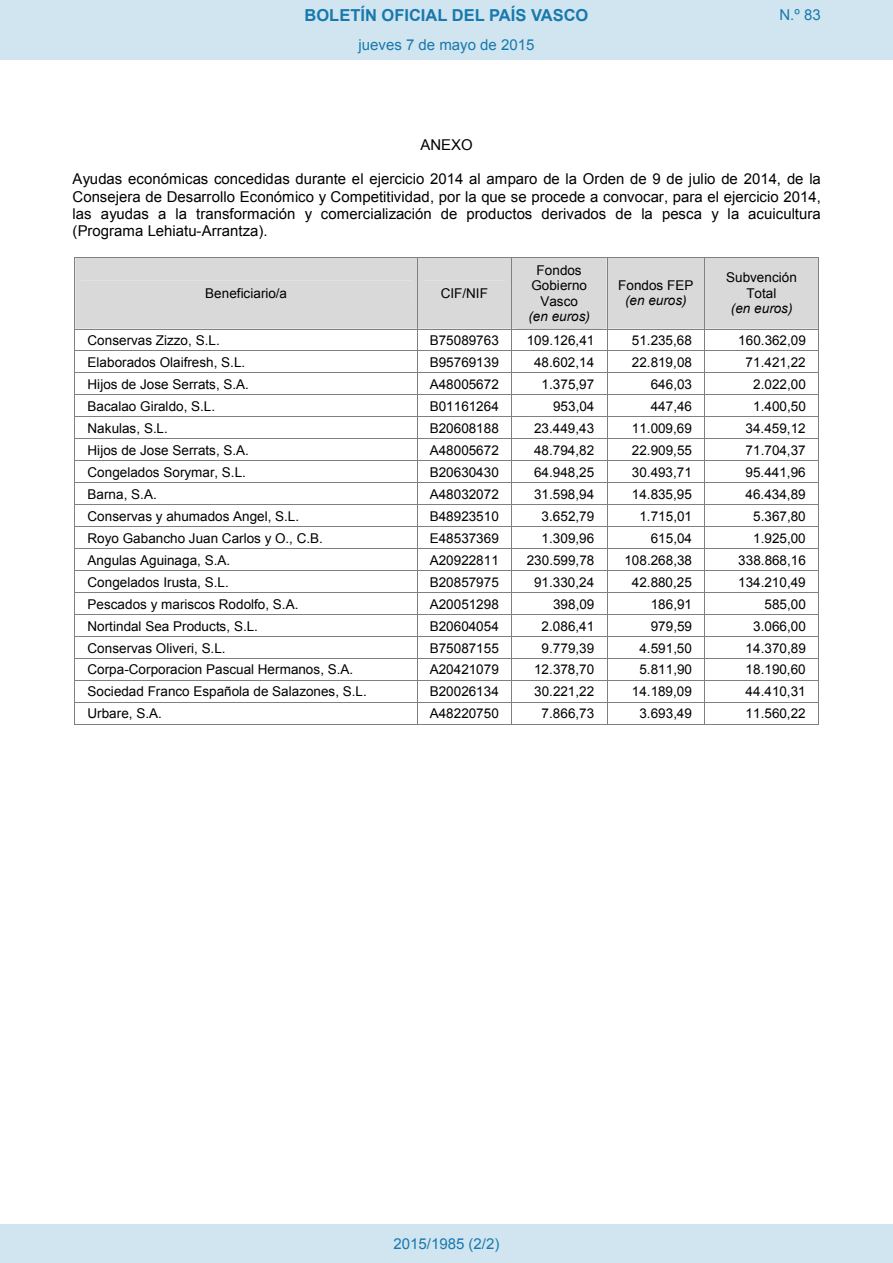
<style>
.page{position:relative;width:893px;height:1263px;background:#fff}
.page>*{position:absolute;margin:0;border:0;box-sizing:border-box;transform-origin:0 0}
.t1{font:700 16.5px "Arial";color:#1879ad}
.t2{font:15px/17.2px "Arial";color:#000;text-align:justify}
.Paginacion_Centro{font:15px "Arial";color:#1879ad}
.t3{font:13.5px/15.5px "Arial";letter-spacing:.005em;color:#000;text-align:center}
.s1{font-style:italic}
</style>
<div class="page">
<svg style="left:75px;top:257px;width:744px;height:468px"></svg>
<div style="left:0;top:0;width:893px;height:60px;background:#d0e5f0"></div>
<div style="left:0;top:1225px;width:893px;height:38px;background:#d0e5f0"></div>
<p class="t1" style="left:305px;top:4px;width:285px">BOLETÍN OFICIAL DEL PAÍS VASCO</p>
<p class="Paginacion_Centro" style="left:779px;top:5px;width:43px">N.º 83</p>
<p class="Paginacion_Centro" style="left:358px;top:35px;width:177px">jueves 7 de mayo de 2015</p>
<p class="t2" style="left:421px;top:136px;width:54px">ANEXO</p>
<p class="t2" style="left:73px;top:171px;width:750px">Ayudas económicas concedidas durante el ejercicio 2014 al amparo de la Orden de 9 de julio de 2014, de la Consejera de Desarrollo Económico y Competitividad, por la que se procede a convocar, para el ejercicio 2014, las ayudas a la transformación y comercialización de productos derivados de la pesca y la acuicultura (Programa Lehiatu-Arrantza).</p>
<p class="t3" style="left:205px;top:286px;width:83px">Beneficiario/a</p>
<p class="t3" style="left:441px;top:286px;width:49px">CIF/NIF</p>
<p class="t3" style="left:528px;top:262px;width:63px">Fondos<br>Gobierno<br>Vasco<br><span class="s1">(en euros)</span></p>
<p class="t3" style="left:618px;top:278px;width:77px">Fondos FEP <span class="s1">(en euros)</span></p>
<p class="t3" style="left:726px;top:270px;width:72px">Subvención<br>Total<br><span class="s1">(en euros)</span></p>
<p class="t3" style="left:88px;top:333px;width:134px">Conservas Zizzo, S.L.</p>
<p class="t3" style="left:430px;top:333px;width:71px">B75089763</p>
<p class="t3" style="left:527px;top:333px;width:69px">109.126,41</p>
<p class="t3" style="left:632px;top:333px;width:62px">51.235,68</p>
<p class="t3" style="left:738px;top:333px;width:69px">160.362,09</p>
<p class="t3" style="left:88px;top:354px;width:159px">Elaborados Olaifresh, S.L.</p>
<p class="t3" style="left:430px;top:354px;width:71px">B95769139</p>
<p class="t3" style="left:534px;top:354px;width:62px">48.602,14</p>
<p class="t3" style="left:632px;top:354px;width:62px">22.819,08</p>
<p class="t3" style="left:746px;top:354px;width:62px">71.421,22</p>
<p class="t3" style="left:88px;top:376px;width:163px">Hijos de Jose Serrats, S.A.</p>
<p class="t3" style="left:430px;top:376px;width:71px">A48005672</p>
<p class="t3" style="left:542px;top:376px;width:54px">1.375,97</p>
<p class="t3" style="left:651px;top:376px;width:43px">646,03</p>
<p class="t3" style="left:753px;top:376px;width:54px">2.022,00</p>
<p class="t3" style="left:88px;top:398px;width:129px">Bacalao Giraldo, S.L.</p>
<p class="t3" style="left:430px;top:398px;width:71px">B01161264</p>
<p class="t3" style="left:553px;top:398px;width:43px">953,04</p>
<p class="t3" style="left:651px;top:398px;width:43px">447,46</p>
<p class="t3" style="left:753px;top:398px;width:54px">1.400,50</p>
<p class="t3" style="left:88px;top:420px;width:82px">Nakulas, S.L.</p>
<p class="t3" style="left:430px;top:420px;width:71px">B20608188</p>
<p class="t3" style="left:534px;top:420px;width:62px">23.449,43</p>
<p class="t3" style="left:632px;top:420px;width:62px">11.009,69</p>
<p class="t3" style="left:745px;top:420px;width:62px">34.459,12</p>
<p class="t3" style="left:88px;top:442px;width:163px">Hijos de Jose Serrats, S.A.</p>
<p class="t3" style="left:430px;top:442px;width:71px">A48005672</p>
<p class="t3" style="left:534px;top:442px;width:62px">48.794,82</p>
<p class="t3" style="left:632px;top:442px;width:62px">22.909,55</p>
<p class="t3" style="left:746px;top:442px;width:62px">71.704,37</p>
<p class="t3" style="left:88px;top:464px;width:160px">Congelados Sorymar, S.L.</p>
<p class="t3" style="left:430px;top:464px;width:71px">B20630430</p>
<p class="t3" style="left:534px;top:464px;width:62px">64.948,25</p>
<p class="t3" style="left:632px;top:464px;width:62px">30.493,71</p>
<p class="t3" style="left:745px;top:464px;width:62px">95.441,96</p>
<p class="t3" style="left:88px;top:486px;width:71px">Barna, S.A.</p>
<p class="t3" style="left:430px;top:486px;width:71px">A48032072</p>
<p class="t3" style="left:534px;top:486px;width:62px">31.598,94</p>
<p class="t3" style="left:632px;top:486px;width:62px">14.835,95</p>
<p class="t3" style="left:745px;top:486px;width:62px">46.434,89</p>
<p class="t3" style="left:88px;top:508px;width:213px">Conservas y ahumados Angel, S.L.</p>
<p class="t3" style="left:430px;top:508px;width:71px">B48923510</p>
<p class="t3" style="left:542px;top:508px;width:54px">3.652,79</p>
<p class="t3" style="left:639px;top:508px;width:54px">1.715,01</p>
<p class="t3" style="left:753px;top:508px;width:54px">5.367,80</p>
<p class="t3" style="left:88px;top:530px;width:237px">Royo Gabancho Juan Carlos y O., C.B.</p>
<p class="t3" style="left:430px;top:530px;width:71px">E48537369</p>
<p class="t3" style="left:542px;top:530px;width:54px">1.309,96</p>
<p class="t3" style="left:651px;top:530px;width:43px">615,04</p>
<p class="t3" style="left:753px;top:530px;width:54px">1.925,00</p>
<p class="t3" style="left:88px;top:552px;width:144px">Angulas Aguinaga, S.A.</p>
<p class="t3" style="left:430px;top:552px;width:71px">A20922811</p>
<p class="t3" style="left:527px;top:552px;width:69px">230.599,78</p>
<p class="t3" style="left:624px;top:552px;width:69px">108.268,38</p>
<p class="t3" style="left:738px;top:552px;width:69px">338.868,16</p>
<p class="t3" style="left:88px;top:574px;width:143px">Congelados Irusta, S.L.</p>
<p class="t3" style="left:430px;top:574px;width:71px">B20857975</p>
<p class="t3" style="left:534px;top:574px;width:62px">91.330,24</p>
<p class="t3" style="left:632px;top:574px;width:62px">42.880,25</p>
<p class="t3" style="left:738px;top:574px;width:69px">134.210,49</p>
<p class="t3" style="left:88px;top:596px;width:212px">Pescados y mariscos Rodolfo, S.A.</p>
<p class="t3" style="left:430px;top:596px;width:71px">A20051298</p>
<p class="t3" style="left:553px;top:596px;width:43px">398,09</p>
<p class="t3" style="left:651px;top:596px;width:43px">186,91</p>
<p class="t3" style="left:764px;top:596px;width:43px">585,00</p>
<p class="t3" style="left:88px;top:618px;width:172px">Nortindal Sea Products, S.L.</p>
<p class="t3" style="left:430px;top:618px;width:71px">B20604054</p>
<p class="t3" style="left:542px;top:618px;width:54px">2.086,41</p>
<p class="t3" style="left:651px;top:618px;width:43px">979,59</p>
<p class="t3" style="left:753px;top:618px;width:54px">3.066,00</p>
<p class="t3" style="left:88px;top:640px;width:140px">Conservas Oliveri, S.L.</p>
<p class="t3" style="left:430px;top:640px;width:71px">B75087155</p>
<p class="t3" style="left:542px;top:640px;width:54px">9.779,39</p>
<p class="t3" style="left:639px;top:640px;width:54px">4.591,50</p>
<p class="t3" style="left:746px;top:640px;width:62px">14.370,89</p>
<p class="t3" style="left:88px;top:662px;width:267px">Corpa-Corporacion Pascual Hermanos, S.A.</p>
<p class="t3" style="left:430px;top:662px;width:71px">A20421079</p>
<p class="t3" style="left:534px;top:662px;width:62px">12.378,70</p>
<p class="t3" style="left:639px;top:662px;width:54px">5.811,90</p>
<p class="t3" style="left:746px;top:662px;width:62px">18.190,60</p>
<p class="t3" style="left:88px;top:684px;width:281px">Sociedad Franco Española de Salazones, S.L.</p>
<p class="t3" style="left:430px;top:684px;width:71px">B20026134</p>
<p class="t3" style="left:534px;top:684px;width:62px">30.221,22</p>
<p class="t3" style="left:632px;top:684px;width:62px">14.189,09</p>
<p class="t3" style="left:746px;top:684px;width:62px">44.410,31</p>
<p class="t3" style="left:88px;top:706px;width:76px">Urbare, S.A.</p>
<p class="t3" style="left:430px;top:706px;width:71px">A48220750</p>
<p class="t3" style="left:542px;top:706px;width:54px">7.866,73</p>
<p class="t3" style="left:639px;top:706px;width:54px">3.693,49</p>
<p class="t3" style="left:745px;top:706px;width:62px">11.560,22</p>
<p class="Paginacion_Centro" style="left:393px;top:1234px;width:107px">2015/1985 (2/2)</p>
</div>
